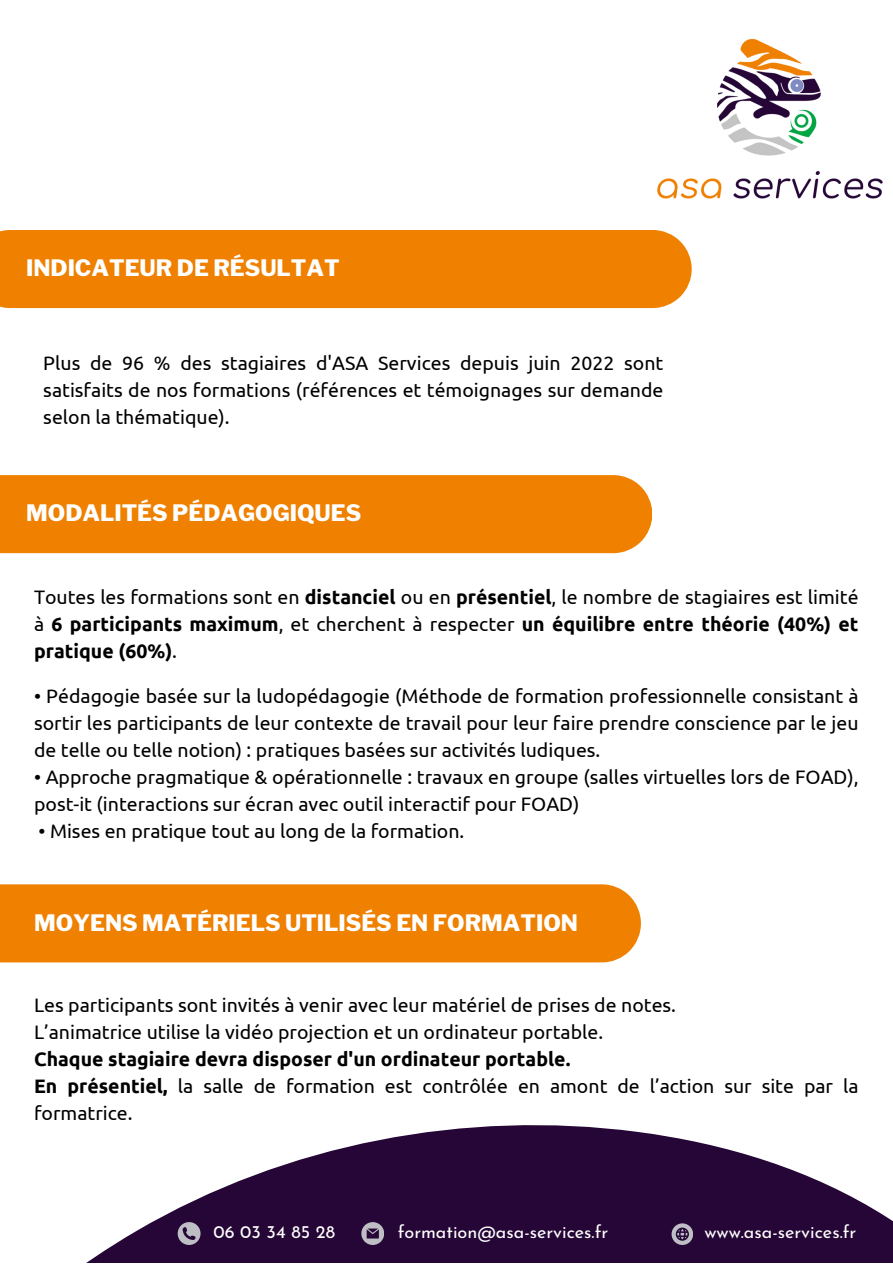
<style>
.page{position:relative;width:893px;height:1264px;background:#fff}
.page>*{position:absolute;margin:0;border:0;box-sizing:border-box;transform-origin:0 0}
.t1{font:800 22.5px "Libre Franklin";color:#fff}
.t2{font:19.5px/27px "Ubuntu";color:#000;text-align:justify}
.t3{font:700 19.5px "Ubuntu";color:#000}
.t4{font:18px "Josefin Sans";color:#fff}
.s1{font-weight:700}
</style>
<div class="page">
<img style="left:657px;top:38px;width:226px;height:161px">
<div style="left:0;top:475px;width:652px;height:78px;background:#ef8000"></div>
<div style="left:0;top:884px;width:641px;height:78px;background:#ef8000"></div>
<svg style="left:87px;top:1125px;width:805px;height:137px;fill:#250636"></svg>
<svg style="left:178px;top:1221px;width:22px;height:23px"></svg>
<svg style="left:361px;top:1221px;width:23px;height:23px"></svg>
<svg style="left:671px;top:1223px;width:22px;height:21px"></svg>
<div style="left:0;top:230px;width:691px;height:78px;background:#ef8000"></div>
<p class="t1" style="left:26px;top:254px;width:315px">INDICATEUR DE RÉSULTAT</p>
<p class="t2" style="left:43px;top:349px;width:621px">Plus de 96 % des stagiaires d'ASA Services depuis juin 2022 sont satisfaits de nos formations (références et témoignages sur demande selon la thématique).</p>
<p class="t1" style="left:26px;top:499px;width:336px">MODALITÉS PÉDAGOGIQUES</p>
<p class="t2" style="left:34px;top:583px;width:826px">Toutes les formations sont en <span class="s1">distanciel</span> ou en <span class="s1">présentiel</span>, le nombre de stagiaires est limité à <span class="s1">6 participants maximum</span>, et cherchent à respecter <span class="s1">un équilibre entre théorie (40%) et pratique (60%)</span>.</p>
<p class="t2" style="left:34px;top:682px;width:826px">• Pédagogie basée sur la ludopédagogie (Méthode de formation professionnelle consistant à sortir les participants de leur contexte de travail pour leur faire prendre conscience par le jeu de telle ou telle notion) : pratiques basées sur activités ludiques.</p>
<p class="t2" style="left:34px;top:763px;width:826px">• Approche pragmatique &amp; opérationnelle : travaux en groupe (salles virtuelles lors de FOAD), post-it (interactions sur écran avec outil interactif pour FOAD)</p>
<p class="t2" style="left:39px;top:817px;width:427px">• Mises en pratique tout au long de la formation.</p>
<p class="t1" style="left:34px;top:909px;width:545px">MOYENS MATÉRIELS UTILISÉS EN FORMATION</p>
<p class="t2" style="left:34px;top:990px;width:643px">Les participants sont invités à venir avec leur matériel de prises de notes.</p>
<p class="t2" style="left:34px;top:1017px;width:570px">L’animatrice utilise la vidéo projection et un ordinateur portable.</p>
<p class="t3" style="left:34px;top:1047px;width:538px">Chaque stagiaire devra disposer d'un ordinateur portable.</p>
<p class="t2" style="left:34px;top:1071px;width:826px"><span class="s1">En présentiel,</span> la salle de formation est contrôlée en amont de l’action sur site par la formatrice.</p>
<p class="t4" style="left:213px;top:1224px;width:123px">06 03 34 85 28</p>
<p class="t4" style="left:397px;top:1224px;width:212px">formation@asa-services.fr</p>
<p class="t4" style="left:704px;top:1224px;width:153px">www.asa-services.fr</p>
</div>
